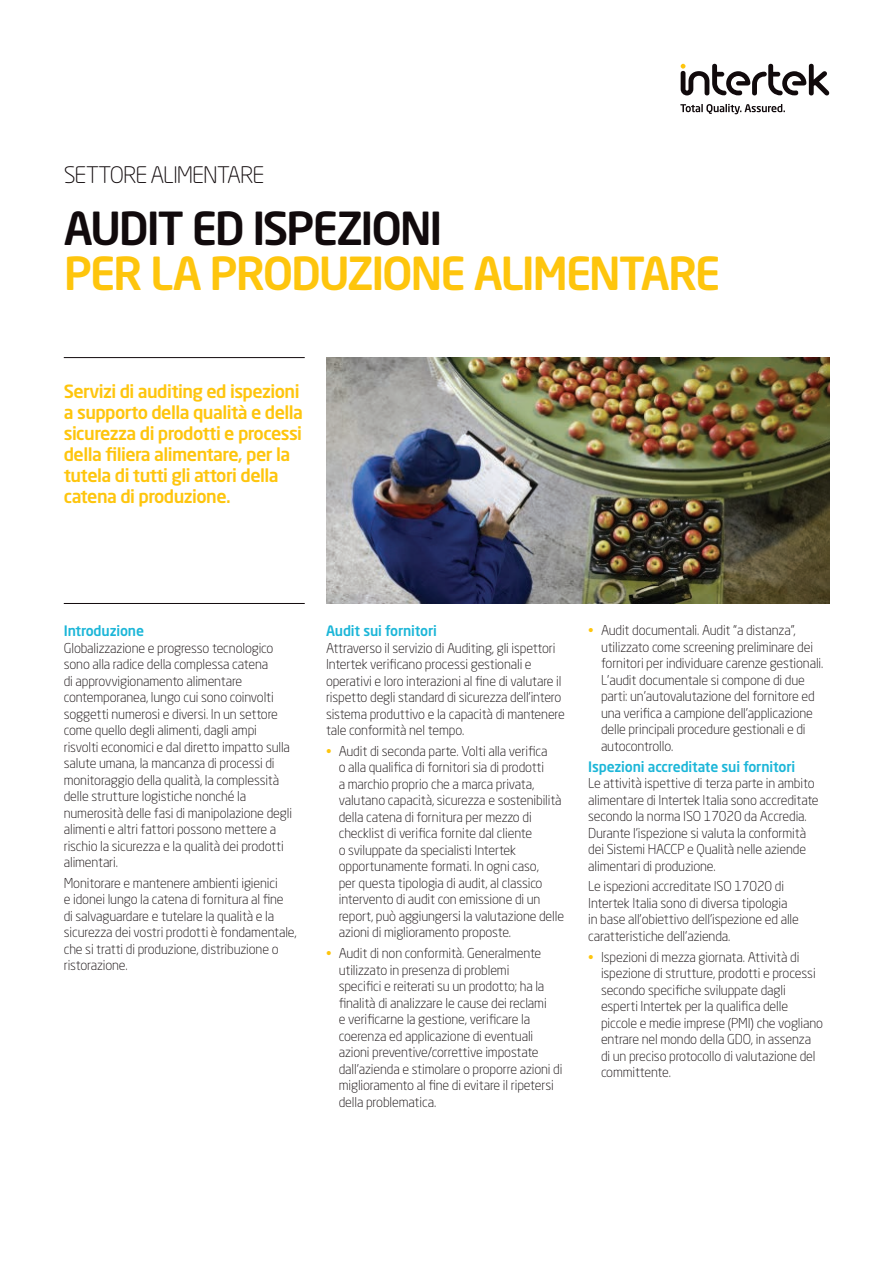
<style>
.page{position:relative;width:893px;height:1263px;background:#fff}
.page>*{position:absolute;margin:0;border:0;box-sizing:border-box;transform-origin:0 0}
.t1{font:500 45px "Neo Sans Std";letter-spacing:-.05em;color:#fec50d}
.t2{font:500 45px "Neo Sans Std";letter-spacing:-.05em;color:#110a0c}
.t3{font:300 22.5px "Neo Sans Std";letter-spacing:-.05em;color:#110a0c}
.t4{font:500 18px/21px "Neo Sans Std";letter-spacing:-.03em;color:#fec50d}
.t5{font:500 14.25px "Neo Sans Std";letter-spacing:-.01em;color:#1cb6d8}
.t6{font:300 13.5px/16.5px "Neo Sans Std";letter-spacing:-.01em;color:#110a0c}
.s1{color:#fec50d}
</style>
<div class="page">
<svg style="left:680px;top:104px;width:105px;height:10px"></svg>
<svg style="left:681px;top:64px;width:148px;height:31px"></svg>
<img style="left:326px;top:357px;width:503px;height:247px">
<hr style="left:64px;top:603px;width:241px;height:1px;background:#110a0c">
<hr style="left:64px;top:357px;width:241px;height:1px;background:#110a0c">
<h2 class="t3" style="left:64px;top:161px;width:202px">SETTORE ALIMENTARE</h2>
<h1 class="t2" style="left:64px;top:200px;width:380px">AUDIT ED ISPEZIONI</h1>
<h1 class="t1" style="left:64px;top:245px;width:658px">PER LA PRODUZIONE ALIMENTARE</h1>
<h3 class="t4" style="left:64px;top:380px;width:241px">Servizi di auditing ed ispezioni a supporto della qualità e della sicurezza di prodotti e processi della filiera alimentare, per la tutela di tutti gli attori della catena di produzione.</h3>
<p class="t5" style="left:64px;top:622px;width:82px">Introduzione</p>
<p class="t6" style="left:64px;top:639px;width:230px">Globalizzazione e progresso tecnologico sono alla radice della complessa catena<br>di approvvigionamento alimentare contemporanea, lungo cui sono coinvolti soggetti numerosi e diversi. In un settore come quello degli alimenti, dagli ampi risvolti economici e dal diretto impatto sulla salute umana, la mancanza di processi di monitoraggio della qualità, la complessità delle strutture logistiche nonché la numerosità delle fasi di manipolazione degli alimenti e altri fattori possono mettere a rischio la sicurezza e la qualità dei prodotti alimentari.</p>
<p class="t6" style="left:64px;top:874px;width:235px">Monitorare e mantenere ambienti igienici<br>e idonei lungo la catena di fornitura al fine<br>di salvaguardare e tutelare la qualità e la sicurezza dei vostri prodotti è fondamentale, che si tratti di produzione, distribuzione o ristorazione.</p>
<p class="t5" style="left:326px;top:622px;width:112px">Audit sui fornitori</p>
<p class="t6" style="left:326px;top:639px;width:240px">Attraverso il servizio di Auditing, gli ispettori Intertek verificano processi gestionali e operativi e loro interazioni al fine di valutare il rispetto degli standard di sicurezza dell’intero sistema produttivo e la capacità di mantenere tale conformità nel tempo.</p>
<p class="t6" style="left:339px;top:742px;width:227px;text-indent:-13px"><span class="s1">•</span> Audit di seconda parte. Volti alla verifica<br>o alla qualifica di fornitori sia di prodotti<br>a marchio proprio che a marca privata, valutano capacità, sicurezza e sostenibilità della catena di fornitura per mezzo di checklist di verifica fornite dal cliente<br>o sviluppate da specialisti Intertek opportunamente formati. In ogni caso,<br>per questa tipologia di audit, al classico intervento di audit con emissione di un report, può aggiungersi la valutazione delle azioni di miglioramento proposte.</p>
<p class="t6" style="left:339px;top:945px;width:225px;text-indent:-13px"><span class="s1">•</span> Audit di non conformità. Generalmente utilizzato in presenza di problemi<br>specifici e reiterati su un prodotto; ha la finalità di analizzare le cause dei reclami<br>e verificarne la gestione, verificare la coerenza ed applicazione di eventuali azioni preventive/correttive impostate dall’azienda e stimolare o proporre azioni di miglioramento al fine di evitare il ripetersi della problematica.</p>
<p class="t6" style="left:601px;top:622px;width:224px;text-indent:-13px"><span class="s1">•</span> Audit documentali. Audit “a distanza”, utilizzato come screening preliminare dei fornitori per individuare carenze gestionali.<br>L’audit documentale si compone di due parti: un’autovalutazione del fornitore ed una verifica a campione dell’applicazione delle principali procedure gestionali e di autocontrollo.</p>
<p class="t5" style="left:588px;top:757px;width:208px">Ispezioni accreditate sui fornitori</p>
<p class="t6" style="left:588px;top:775px;width:232px">Le attività ispettive di terza parte in ambito alimentare di Intertek Italia sono accreditate secondo la norma ISO 17020 da Accredia.<br>Durante l’ispezione si valuta la conformità dei Sistemi HACCP e Qualità nelle aziende alimentari di produzione.</p>
<p class="t6" style="left:588px;top:878px;width:212px">Le ispezioni accreditate ISO 17020 di Intertek Italia sono di diversa tipologia in base all’obiettivo dell’ispezione ed alle caratteristiche dell’azienda.</p>
<p class="t6" style="left:601px;top:948px;width:224px;text-indent:-13px"><span class="s1">•</span> Ispezioni di mezza giornata. Attività di ispezione di strutture, prodotti e processi secondo specifiche sviluppate dagli esperti Intertek per la qualifica delle piccole e medie imprese (PMI) che vogliano entrare nel mondo della GDO, in assenza di un preciso protocollo di valutazione del committente.</p>
</div>
